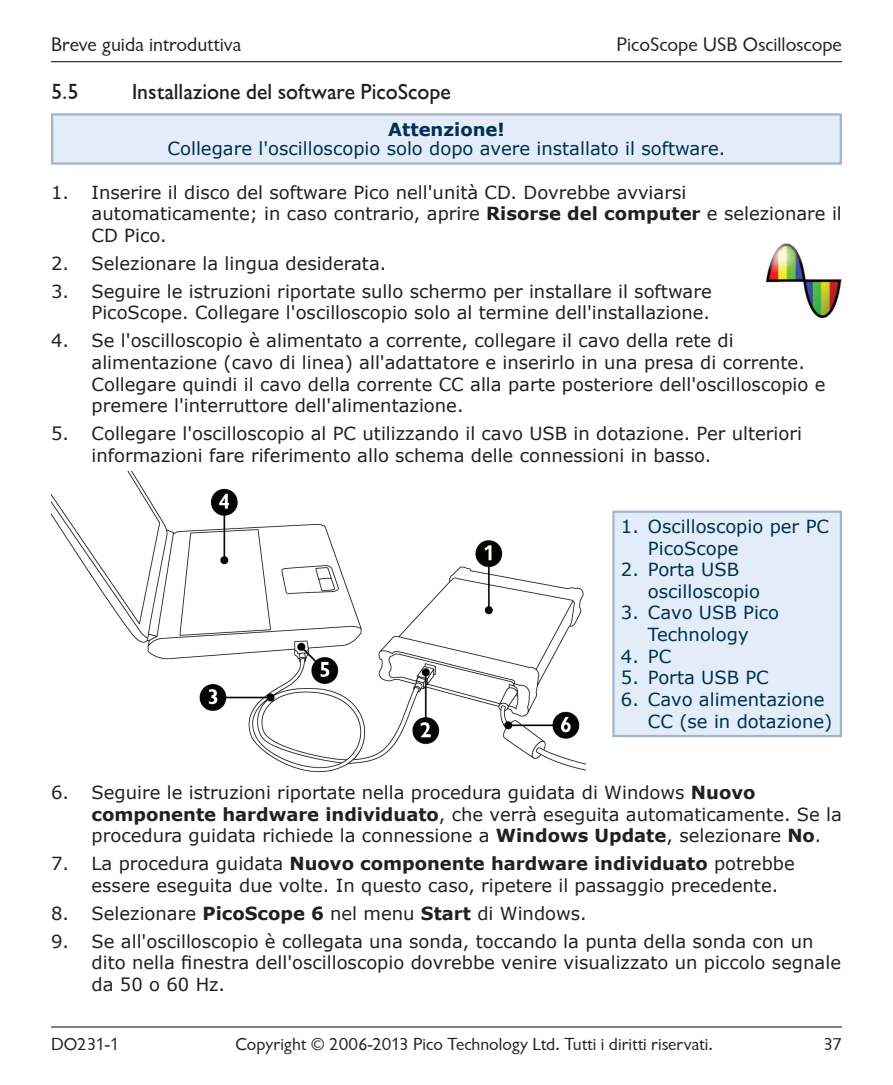
<style>
.page{position:relative;width:893px;height:1085px;background:#fff}
.page>*{position:absolute;margin:0;border:0;box-sizing:border-box;transform-origin:0 0}
.t1{font:500 22.5px "Chantilly";color:#231f20}
.t2{font:20.25px "Chantilly";color:#231f20}
.t3{font:18px/21.6px "Verdana";color:#231f20}
.t4{font:18px/21.6px "Verdana";color:#002e54}
.t5{font:18px "Chantilly";color:#231f20}
.t6{font:700 18px "Verdana";color:#002e54}
.s1{font-weight:700}
</style>
<div class="page">
<hr style="left:51px;top:61px;width:791px;height:1px;background:#231f20">
<hr style="left:51px;top:1026px;width:791px;height:1px;background:#231f20">
<img style="left:766px;top:243px;width:76px;height:75px">
<img style="left:51px;top:472px;width:534px;height:301px">
<div style="left:613px;top:511px;width:228px;height:225px;background:#e2edf7"></div>
<div style="left:612px;top:510px;width:230px;height:227px;border:2px solid #a3b3cd"></div>
<div style="left:52px;top:114px;width:789px;height:49px;background:#e2edf7"></div>
<div style="left:51px;top:113px;width:791px;height:52px;border:2px solid #a3b3cd"></div>
<p class="t2" style="left:51px;top:33px;width:192px">Breve guida introduttiva</p>
<p class="t2" style="left:617px;top:33px;width:227px">PicoScope USB Oscilloscope</p>
<p class="t1" style="left:51px;top:80px;width:29px">5.5</p>
<p class="t1" style="left:132px;top:80px;width:320px">Installazione del software PicoScope</p>
<p class="t6" style="left:388px;top:117px;width:118px">Attenzione!</p>
<p class="t4" style="left:168px;top:138px;width:559px">Collegare l'oscilloscopio solo dopo avere installato il software.</p>
<p class="t3" style="left:92px;top:181px;width:752px;text-indent:-40px">1. Inserire il disco del software Pico nell'unità CD. Dovrebbe avviarsi automaticamente; in caso contrario, aprire <span class="s1">Risorse del computer</span> e selezionare il<br>CD Pico.</p>
<p class="t3" style="left:51px;top:252px;width:337px">2. Selezionare la lingua desiderata.</p>
<p class="t3" style="left:51px;top:280px;width:662px;text-align:right">3. Seguire le istruzioni riportate sullo schermo per installare il software<br>PicoScope. Collegare l'oscilloscopio solo al termine dell'installazione.</p>
<p class="t3" style="left:92px;top:330px;width:735px;text-indent:-40px">4. Se l'oscilloscopio è alimentato a corrente, collegare il cavo della rete di alimentazione (cavo di linea) all'adattatore e inserirlo in una presa di corrente.<br>Collegare quindi il cavo della corrente CC alla parte posteriore dell'oscilloscopio e premere l'interruttore dell'alimentazione.</p>
<p class="t3" style="left:92px;top:422px;width:712px;text-indent:-40px">5. Collegare l'oscilloscopio al PC utilizzando il cavo USB in dotazione. Per ulteriori informazioni fare riferimento allo schema delle connessioni in basso.</p>
<p class="t4" style="left:648px;top:515px;width:183px;text-indent:-27px">1. Oscilloscopio per PC<br>PicoScope</p>
<p class="t4" style="left:648px;top:558px;width:114px;text-indent:-27px">2. Porta USB oscilloscopio</p>
<p class="t4" style="left:621px;top:601px;width:160px;text-align:center">3. Cavo USB Pico<br>Technology</p>
<p class="t4" style="left:621px;top:645px;width:52px">4. PC</p>
<p class="t4" style="left:621px;top:666px;width:149px">5. Porta USB PC</p>
<p class="t4" style="left:648px;top:688px;width:186px;text-indent:-27px">6. Cavo alimentazione<br>CC (se in dotazione)</p>
<p class="t3" style="left:92px;top:781px;width:752px;text-indent:-40px">6. Seguire le istruzioni riportate nella procedura guidata di Windows <span class="s1">Nuovo componente hardware individuato</span>, che verrà eseguita automaticamente. Se la procedura guidata richiede la connessione a <span class="s1">Windows Update</span>, selezionare <span class="s1">No</span>.</p>
<p class="t3" style="left:92px;top:852px;width:705px;text-indent:-41px">7. La procedura guidata <span class="s1">Nuovo componente hardware individuato</span> potrebbe essere eseguita due volte. In questo caso, ripetere il passaggio precedente.</p>
<p class="t3" style="left:51px;top:902px;width:537px">8. Selezionare <span class="s1">PicoScope 6</span> nel menu <span class="s1">Start</span> di Windows.</p>
<p class="t3" style="left:92px;top:930px;width:751px;text-indent:-40px">9. Se all'oscilloscopio è collegata una sonda, toccando la punta della sonda con un dito nella finestra dell'oscilloscopio dovrebbe venire visualizzato un piccolo segnale da 50 o 60 Hz.</p>
<p class="t5" style="left:51px;top:1033px;width:70px">DO231-1</p>
<p class="t5" style="left:236px;top:1033px;width:479px">Copyright © 2006-2013 Pico Technology Ltd. Tutti i diritti riservati.</p>
<p class="t5" style="left:824px;top:1033px;width:20px">37</p>
</div>
